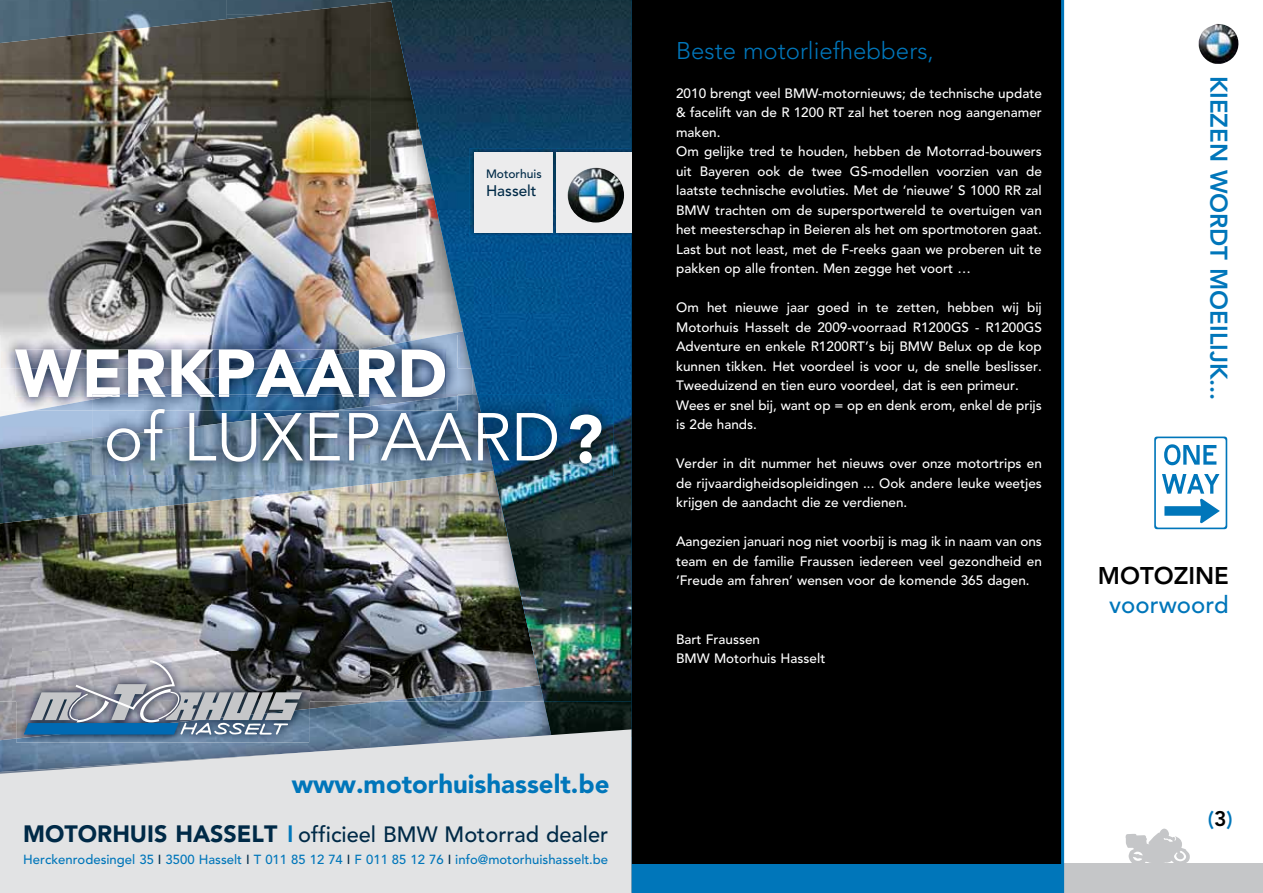
<style>
.page{position:relative;width:1263px;height:893px;background:#fff}
.page>*{position:absolute;margin:0;border:0;box-sizing:border-box;transform-origin:0 0}
.t1{font:66.9px/63.4px "Avenir";color:#fff}
.t2{font:900 25.8px "Avenir";color:#0076ba}
.t3{font:800 24px "Avenir";color:#0076ba}
.t4{font:300 24px "Avenir";color:#0076ba}
.t5{font:500 24px "Avenir";color:#0076ba}
.t6{font:800 24px "Avenir";color:#000}
.t7{font:500 22.05px "Avenir";color:#002a47}
.t8{font:800 21px "Avenir";color:#0076ba}
.t9{font:500 15.3px "Avenir";color:#002a47}
.t10{font:500 13.5px/19.5px "Avenir";color:#fff}
.t11{font:500 13.05px "Avenir";color:#0076ba}
.t12{font:500 12px "Avenir";color:#002a47}
.s1{font-weight:900}
.s2{font-weight:900;font-size:23.55px}
.s3{font-weight:800;font-size:23.55px;color:#0076ba}
.s4{color:#002a47}
.s5{color:#000}
</style>
<div class="page">
<div style="left:631px;top:863px;width:432px;height:30px;background:#0076ba"></div>
<div style="left:631px;top:0;width:432px;height:863px;background:#000"></div>
<img style="left:1199px;top:24px;width:40px;height:40px">
<svg style="left:1125px;top:829px;width:65px;height:34px"></svg>
<div style="left:1063px;top:863px;width:200px;height:30px;background:#c5c6c8"></div>
<svg style="left:1154px;top:437px;width:73px;height:92px"></svg>
<hr style="left:1061px;top:0;width:3px;height:893px;background:#0076ba">
<img style="left:0;top:15px;width:370px;height:353px">
<img style="left:0;top:494px;width:370px;height:235px">
<img style="left:0;top:368px;width:92px;height:70px">
<img style="left:0;top:438px;width:274px;height:85px">
<img style="left:274px;top:475px;width:96px;height:19px">
<img style="left:0;top:0;width:226px;height:43px">
<img style="left:226px;top:0;width:144px;height:15px">
<img style="left:226px;top:15px;width:42px;height:4px">
<img style="left:370px;top:4px;width:21px;height:331px">
<img style="left:370px;top:484px;width:21px;height:127px">
<img style="left:370px;top:611px;width:21px;height:90px">
<img style="left:262px;top:368px;width:129px;height:26px">
<img style="left:370px;top:0;width:21px;height:4px">
<img style="left:382px;top:685px;width:9px;height:16px">
<img style="left:391px;top:0;width:240px;height:701px">
<img style="left:470px;top:148px;width:82px;height:89px">
<div style="left:474px;top:153px;width:79px;height:80px;background:#ececed"></div>
<img style="left:557px;top:148px;width:74px;height:89px">
<img style="left:552px;top:148px;width:5px;height:89px">
<img style="left:552px;top:153px;width:1px;height:80px">
<div style="left:556px;top:153px;width:75px;height:80px;background:#ececed"></div>
<img style="left:568px;top:168px;width:56px;height:55px">
<img style="left:309px;top:703px;width:61px;height:26px">
<img style="left:370px;top:701px;width:174px;height:28px">
<img style="left:544px;top:701px;width:87px;height:28px">
<svg style="left:0;top:729px;width:631px;height:164px;background:#d4d8db"></svg>
<img style="left:1px;top:335px;width:457px;height:33px">
<img style="left:33px;top:400px;width:59px;height:11px">
<img style="left:370px;top:335px;width:73px;height:13px">
<img style="left:15px;top:350px;width:247px;height:18px">
<img style="left:15px;top:368px;width:247px;height:29px">
<img style="left:262px;top:349px;width:183px;height:19px">
<img style="left:555px;top:399px;width:58px;height:77px">
<img style="left:571px;top:414px;width:30px;height:49px">
<img style="left:92px;top:397px;width:278px;height:78px">
<img style="left:370px;top:394px;width:107px;height:81px">
<img style="left:477px;top:394px;width:94px;height:81px">
<img style="left:92px;top:397px;width:15px;height:3px">
<img style="left:332px;top:406px;width:38px;height:5px">
<img style="left:445px;top:394px;width:13px;height:2px">
<img style="left:370px;top:396px;width:88px;height:15px">
<img style="left:92px;top:394px;width:15px;height:3px">
<img style="left:107px;top:394px;width:263px;height:3px">
<img style="left:370px;top:394px;width:75px;height:3px">
<img style="left:555px;top:399px;width:16px;height:76px">
<img style="left:16px;top:651px;width:293px;height:58px">
<img style="left:16px;top:709px;width:293px;height:33px">
<svg style="left:24px;top:659px;width:278px;height:76px;background:#8894a2"></svg>
<p class="t12" style="left:486px;top:167px;width:57px">Motorhuis</p>
<p class="t9" style="left:486px;top:182px;width:52px">Hasselt</p>
<h1 class="t1" style="left:104px;top:344px;width:501px;text-indent:-89px"><span class="s1">WERKPAARD<br></span>of LUXEPAARD<span class="s1">?</span></h1>
<h2 class="t2" style="left:292px;top:768px;width:319px">www.motorhuishasselt.be</h2>
<h3 class="t7" style="left:23px;top:822px;width:586px"><span class="s2">MOTORHUIS HASSELT</span> <span class="s3">I</span> officieel BMW Motorrad dealer</h3>
<p class="t11" style="left:23px;top:852px;width:586px">Herckenrodesingel 35 <span class="s4">I</span> 3500 Hasselt <span class="s4">I</span> T 011 85 12 74 <span class="s4">I</span> F 011 85 12 76 <span class="s4">I</span> info@motorhuishasselt.be</p>
<h3 class="t4" style="left:676px;top:36px;width:259px">Beste motorliefhebbers,</h3>
<p class="t10" style="left:676px;top:84px;width:367px">2010 brengt veel BMW-motornieuws; de technische update &amp; facelift van de R 1200 RT zal het toeren nog aangenamer maken.<br>Om gelijke tred te houden, hebben de Motorrad-bouwers uit Bayeren ook de twee GS-modellen voorzien van de laatste technische evoluties. Met de ‘nieuwe’ S 1000 RR zal BMW trachten om de supersportwereld te overtuigen van het meesterschap in Beieren als het om sportmotoren gaat.<br>Last but not least, met de F-reeks gaan we proberen uit te pakken op alle fronten. Men zegge het voort …</p>
<p class="t10" style="left:676px;top:298px;width:367px">Om het nieuwe jaar goed in te zetten, hebben wij bij Motorhuis Hasselt de 2009-voorraad R1200GS - R1200GS Adventure en enkele R1200RT’s bij BMW Belux op de kop kunnen tikken. Het voordeel is voor u, de snelle beslisser.<br>Tweeduizend en tien euro voordeel, dat is een primeur.<br>Wees er snel bij, want op = op en denk erom, enkel de prijs is 2de hands.</p>
<p class="t10" style="left:676px;top:454px;width:367px;text-align:justify">Verder in dit nummer het nieuws over onze motortrips en de rijvaardigheidsopleidingen ... Ook andere leuke weetjes krijgen de aandacht die ze verdienen.</p>
<p class="t10" style="left:676px;top:532px;width:367px;text-align:justify">Aangezien januari nog niet voorbij is mag ik in naam van ons team en de familie Fraussen iedereen veel gezondheid en ‘Freude am fahren’ wensen voor de komende 365 dagen.</p>
<p class="t10" style="left:676px;top:630px;width:151px">Bart Fraussen<br>BMW Motorhuis Hasselt</p>
<h3 class="t3" style="left:1233px;top:76px;width:326px;rotate:90deg">KIEZEN WORDT MOEI LIJK...</h3>
<h3 class="t6" style="left:1098px;top:561px;width:39px">MOTOZINE</h3>
<h3 class="t5" style="left:1109px;top:590px;width:121px">voorwoord</h3>
<h3 class="t8" style="left:1208px;top:806px;width:26px">(<span class="s5">3</span>)</h3>
</div>
